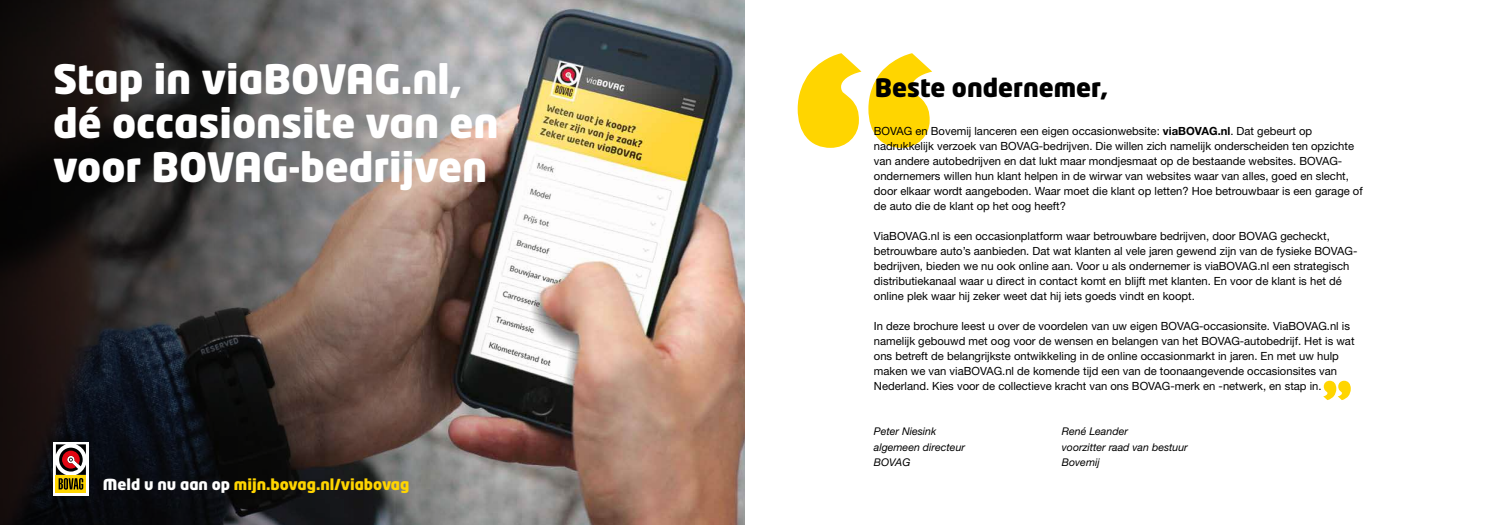
<style>
.page{position:relative;width:1489px;height:525px;background:#fff}
.page>*{position:absolute;margin:0;border:0;box-sizing:border-box;transform-origin:0 0}
.t1{font:900 40px/43.8px "Neo Tech Std";color:#fff}
.t2{font:900 25px "Neo Tech Std";color:#000}
.t3{font:900 15px "Neo Tech Std";color:#ffd500}
.t4{font:11.25px/15px "Helvetica Neue LT Std";color:#000}
.t5{font:italic 10.62px/15px "Helvetica Neue LT Std";color:#000}
.s1{color:#fff}
.s2{font-weight:700}
</style>
<div class="page">
<img style="left:528px;top:0;width:216px;height:524px">
<svg style="left:0;top:0;width:528px;height:524px;background:#504947"></svg>
<svg style="left:797px;top:53px;width:135px;height:95px"></svg>
<svg style="left:1323px;top:380px;width:27px;height:20px"></svg>
<svg style="left:53px;top:441px;width:36px;height:54px"></svg>
<div style="left:56px;top:474px;width:30px;height:18px;background:linear-gradient(to right,#ffd500,#ffd500)"></div>
<svg style="left:56px;top:444px;width:30px;height:45px"></svg>
<h1 class="t1" style="left:53px;top:56px;width:447px">Stap in viaBOVAG.nl, dé occasionsite van en voor BOVAG-bedrijven</h1>
<h3 class="t3" style="left:103px;top:474px;width:308px"><span class="s1">Meld u nu aan op</span> mijn.bovag.nl/viabovag</h3>
<h2 class="t2" style="left:874px;top:71px;width:234px">Beste ondernemer,</h2>
<p class="t4" style="left:873px;top:123px;width:490px">BOVAG en Bovemij lanceren een eigen occasionwebsite: <span class="s2">viaBOVAG.nl</span>. Dat gebeurt op nadrukkelijk verzoek van BOVAG-bedrijven. Die willen zich namelijk onderscheiden ten opzichte van andere autobedrijven en dat lukt maar mondjesmaat op de bestaande websites. BOVAG&shy;ondernemers willen hun klant helpen in de wirwar van websites waar van alles, goed en slecht, door elkaar wordt aangeboden. Waar moet die klant op letten? Hoe betrouwbaar is een garage of de auto die de klant op het oog heeft?</p>
<p class="t4" style="left:873px;top:228px;width:485px">ViaBOVAG.nl is een occasionplatform waar betrouwbare bedrijven, door BOVAG gecheckt, betrouwbare auto’s aanbieden. Dat wat klanten al vele jaren gewend zijn van de fysieke BOVAG&shy;bedrijven, bieden we nu ook online aan. Voor u als ondernemer is viaBOVAG.nl een strategisch distributiekanaal waar u direct in contact komt en blijft met klanten. En voor de klant is het dé online plek waar hij zeker weet dat hij iets goeds vindt en koopt.</p>
<p class="t4" style="left:873px;top:318px;width:482px">In deze brochure leest u over de voordelen van uw eigen BOVAG-occasionsite. ViaBOVAG.nl is namelijk gebouwd met oog voor de wensen en belangen van het BOVAG-autobedrijf. Het is wat ons betreft de belangrijkste ontwikkeling in de online occasionmarkt in jaren. En met uw hulp maken we van viaBOVAG.nl de komende tijd een van de toonaangevende occasionsites van Nederland. Kies voor de collectieve kracht van ons BOVAG-merk en -netwerk, en stap in.</p>
<p class="t5" style="left:873px;top:424px;width:93px">Peter Niesink algemeen directeur<br>BOVAG</p>
<p class="t5" style="left:1061px;top:424px;width:128px">René Leander<br>voorzitter raad van bestuur<br>Bovemij</p>
</div>
